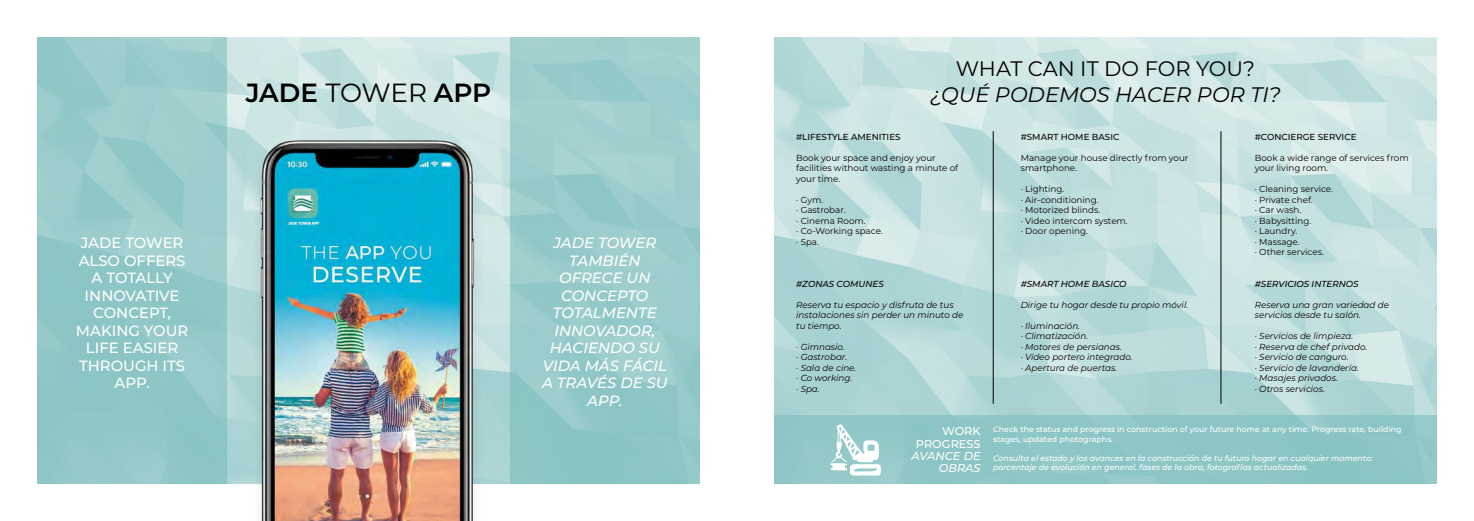
<style>
.page{position:relative;width:1474px;height:521px;background:#fff}
.page>*{position:absolute;margin:0;border:0;box-sizing:border-box;transform-origin:0 0}
.t1{font:600 26.25px "Montserrat";color:#000}
.t2{font:italic 21px "Montserrat";color:#000}
.t3{font:21px "Montserrat";color:#000}
.t4{font:italic 500 14.88px/17.5px "Montserrat";color:#fff;text-align:center}
.t5{font:500 14.88px/17.5px "Montserrat";color:#fff;text-align:center}
.t6{font:italic 500 11.38px/12.2px "Montserrat";color:#fff;text-align:right}
.t7{font:500 11.38px/12.2px "Montserrat";color:#fff;text-align:right}
.t8{font:italic 8.75px/10.5px "Montserrat";color:#000}
.t9{font:8.75px/10.5px "Montserrat";color:#000}
.t10{font:500 8.75px "Montserrat";color:#000}
.t11{font:italic 500 8.75px "Montserrat";color:#000}
.t12{font:italic 500 7.88px/9.6px "Montserrat";color:#fff}
.t13{font:500 7.88px/9.6px "Montserrat";color:#fff}
.s1{font-weight:400}
</style>
<div class="page">
<img style="left:227px;top:37px;width:283px;height:447px">
<div style="left:37px;top:37px;width:190px;height:447px;background:linear-gradient(to bottom,#9ccdcc,#8dc5c5)"></div>
<svg style="left:510px;top:37px;width:189px;height:447px;background:#98cbca"></svg>
<img style="left:774px;top:37px;width:662px;height:378px">
<div style="left:774px;top:415px;width:662px;height:69px;background:#8dc6c5"></div>
<hr style="left:993px;top:131px;width:1px;height:273px;background:#000">
<img style="left:255px;top:137px;width:226px;height:384px">
<svg style="left:830px;top:424px;width:51px;height:52px"></svg>
<hr style="left:1220px;top:131px;width:1px;height:273px;background:#000">
<h3 class="t5" style="left:76px;top:234px;width:114px">JADE TOWER<br>ALSO OFFERS<br>A TOTALLY<br>INNOVATIVE<br>CONCEPT,<br>MAKING YOUR<br>LIFE EASIER<br>THROUGH ITS<br>APP.</h3>
<h1 class="t1" style="left:246px;top:75px;width:247px">JADE <span class="s1">TOWER</span> APP</h1>
<h3 class="t4" style="left:542px;top:234px;width:127px">JADE TOWER<br>TAMBIÉN<br>OFRECE UN<br>CONCEPTO<br>TOTALMENTE<br>INNOVADOR,<br>HACIENDO SU<br>VIDA MÁS FÁCIL<br>A TRAVÉS DE SU<br>APP.</h3>
<h2 class="t3" style="left:956px;top:54px;width:300px">WHAT CAN IT DO FOR YOU?</h2>
<h2 class="t2" style="left:930px;top:81px;width:352px">¿QUÉ PODEMOS HACER POR TI?</h2>
<p class="t10" style="left:796px;top:130px;width:106px">#LIFESTYLE AMENITIES</p>
<p class="t9" style="left:796px;top:152px;width:164px">Book your space and enjoy your facilities without wasting a minute of your time.</p>
<p class="t9" style="left:796px;top:194px;width:88px">· Gym.<br>· Gastrobar.<br>· Cinema Room.<br>· Co-Working space. · Spa.</p>
<p class="t11" style="left:796px;top:277px;width:89px">#ZONAS COMUNES</p>
<p class="t8" style="left:796px;top:299px;width:169px">Reserva tu espacio y disfruta de tus instalaciones sin perder un minuto de tu tiempo.</p>
<p class="t8" style="left:796px;top:341px;width:62px">· Gimnasio.<br>· Gastrobar.<br>· Sala de cine. · Co working. · Spa.</p>
<p class="t10" style="left:1020px;top:130px;width:100px">#SMART HOME BASIC</p>
<p class="t9" style="left:1020px;top:152px;width:169px">Manage your house directly from your smartphone.</p>
<p class="t9" style="left:1020px;top:183px;width:109px">· Lighting.<br>· Air-conditioning.<br>· Motorized blinds.<br>· Video intercom system. · Door opening.</p>
<p class="t11" style="left:1020px;top:277px;width:107px">#SMART HOME BASICO</p>
<p class="t8" style="left:1020px;top:299px;width:169px">Dirige tu hogar desde tu propio móvil.</p>
<p class="t8" style="left:1020px;top:320px;width:113px">· Iluminación.<br>· Climatización.<br>· Motores de persianas.<br>· Vídeo portero integrado. · Apertura de puertas.</p>
<p class="t10" style="left:1254px;top:130px;width:103px">#CONCIERGE SERVICE</p>
<p class="t9" style="left:1254px;top:152px;width:155px">Book a wide range of services from your living room.</p>
<p class="t9" style="left:1254px;top:183px;width:80px">· Cleaning service. · Private chef.<br>· Car wash.<br>· Babysitting.<br>· Laundry.<br>· Massage.<br>· Other services.</p>
<p class="t11" style="left:1254px;top:277px;width:105px">#SERVICIOS INTERNOS</p>
<p class="t8" style="left:1254px;top:299px;width:136px">Reserva una gran variedad de servicios desde tu salón.</p>
<p class="t8" style="left:1254px;top:330px;width:114px">· Servicios de limpieza.<br>· Reserva de chef privado. · Servicio de canguro.<br>· Servicio de lavandería.<br>· Masajes privados.<br>· Otros servicios.</p>
<h3 class="t7" style="left:916px;top:425px;width:66px">WORK<br>PROGRESS</h3>
<h3 class="t6" style="left:911px;top:449px;width:71px">AVANCE DE<br>OBRAS</h3>
<p class="t13" style="left:993px;top:424px;width:410px">Check the status and progress in construction of your future home at any time: Progress rate, building stages, updated photographs.</p>
<p class="t12" style="left:993px;top:453px;width:381px">Consulta el estado y los avances en la construcción de tu futuro hogar en cualquier momento: porcentaje de evolución en general, fases de la obra, fotografías actualizadas.</p>
</div>
